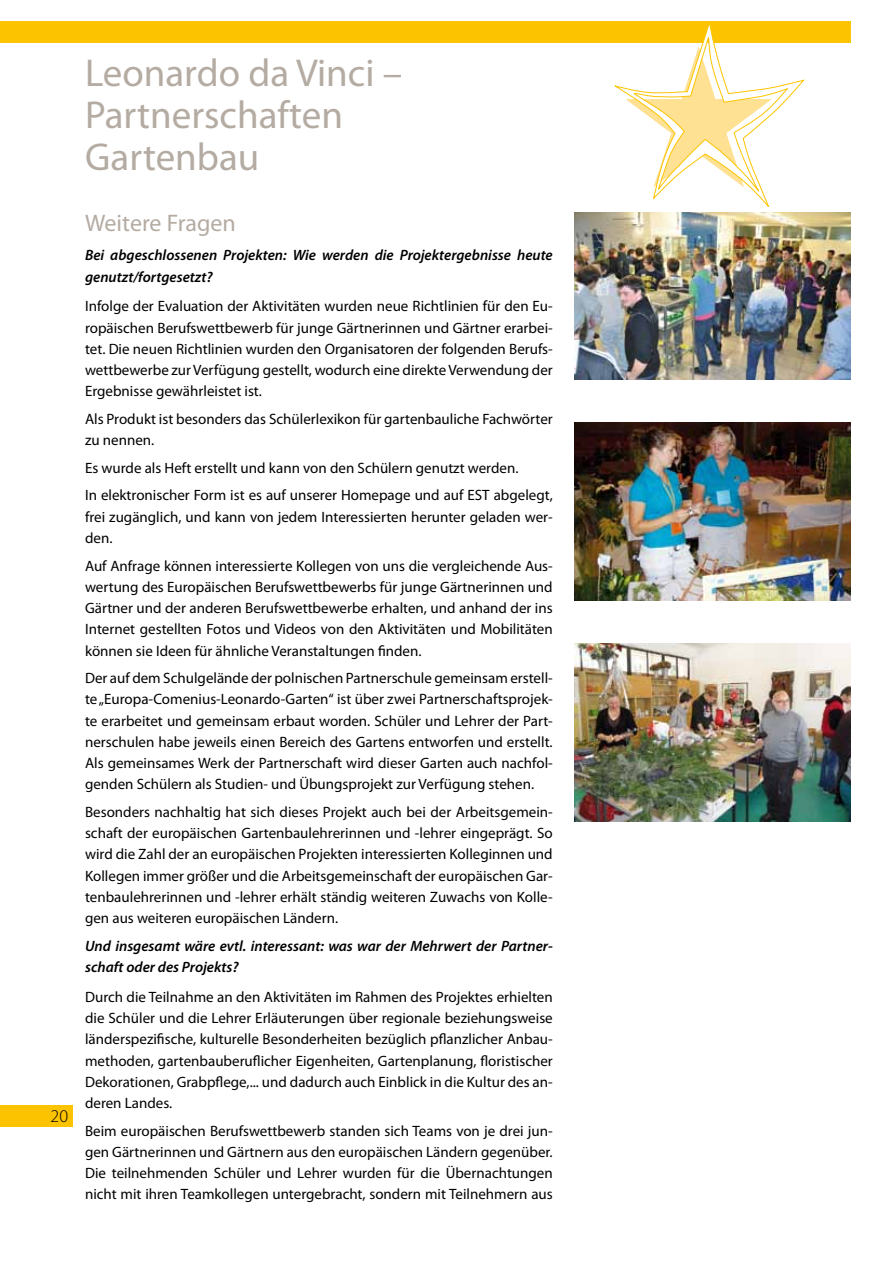
<style>
.page{position:relative;width:893px;height:1263px;background:#fff}
.page>*{position:absolute;margin:0;border:0;box-sizing:border-box;transform-origin:0 0}
.t1{font:39px/42px "Myriad Pro";color:#b4aba2}
.t2{font:24px "Myriad Pro";color:#b4aba2}
.t3{font:300 18px "Myriad Pro";color:#000}
.t4{font:15px/21.3px "Myriad Pro";color:#000;text-align:justify}
.t5{font:italic 600 15px/21.3px "Myriad Pro";color:#000}
</style>
<div class="page">
<div style="left:0;top:1106px;width:72px;height:21px;background:#fcc400"></div>
<div style="left:0;top:21px;width:850px;height:22px;background:#fcc400"></div>
<svg style="left:614px;top:24px;width:190px;height:183px"></svg>
<img style="left:574px;top:213px;width:276px;height:166px">
<img style="left:574px;top:422px;width:276px;height:179px">
<img style="left:574px;top:643px;width:276px;height:179px">
<p class="t3" style="left:51px;top:1106px;width:19px">20</p>
<h1 class="t1" style="left:85px;top:51px;width:319px">Leonardo da Vinci –<br>Partnerschaften<br>Gartenbau</h1>
<h2 class="t2" style="left:85px;top:208px;width:152px">Weitere Fragen</h2>
<p class="t5" style="left:85px;top:244px;width:469px">Bei abgeschlossenen Projekten: Wie werden die Projektergebnisse heute genutzt/fortgesetzt?</p>
<p class="t4" style="left:85px;top:295px;width:469px">Infolge der Evaluation der Aktivitäten wurden neue Richtlinien für den Eu&shy;ropäischen Berufswettbewerb für junge Gärtnerinnen und Gärtner erarbei&shy;tet. Die neuen Richtlinien wurden den Organisatoren der folgenden Berufs&shy;wettbewerbe zur Verfügung gestellt, wodurch eine direkte Verwendung der Ergebnisse gewährleistet ist.</p>
<p class="t4" style="left:85px;top:408px;width:469px">Als Produkt ist besonders das Schülerlexikon für gartenbauliche Fachwörter zu nennen.</p>
<p class="t4" style="left:85px;top:454px;width:469px;line-height:27.6px">Es wurde als Heft erstellt und kann von den Schülern genutzt werden.<br>In elektronischer Form ist es auf unserer Homepage und auf EST abgelegt,</p>
<p class="t4" style="left:85px;top:506px;width:469px">frei zugänglich, und kann von jedem Interessierten herunter geladen wer&shy;den.</p>
<p class="t4" style="left:85px;top:555px;width:469px">Auf Anfrage können interessierte Kollegen von uns die vergleichende Aus&shy;wertung des Europäischen Berufswettbewerbs für junge Gärtnerinnen und Gärtner und der anderen Berufswettbewerbe erhalten, und anhand der ins Internet gestellten Fotos und Videos von den Aktivitäten und Mobilitäten können sie Ideen für ähnliche Veranstaltungen finden.</p>
<p class="t4" style="left:85px;top:667px;width:469px">Der auf dem Schulgelände der polnischen Partnerschule gemeinsam erstell&shy;te „Europa-Comenius-Leonardo-Garten“ ist über zwei Partnerschaftsprojek&shy;te erarbeitet und gemeinsam erbaut worden. Schüler und Lehrer der Part&shy;nerschulen habe jeweils einen Bereich des Gartens entworfen und erstellt.<br>Als gemeinsames Werk der Partnerschaft wird dieser Garten auch nachfol&shy;genden Schülern als Studien- und Übungsprojekt zur Verfügung stehen.</p>
<p class="t4" style="left:85px;top:801px;width:469px">Besonders nachhaltig hat sich dieses Projekt auch bei der Arbeitsgemein&shy;schaft der europäischen Gartenbaulehrerinnen und -lehrer eingeprägt. So wird die Zahl der an europäischen Projekten interessierten Kolleginnen und Kollegen immer größer und die Arbeitsgemeinschaft der europäischen Gar&shy;tenbaulehrerinnen und -lehrer erhält ständig weiteren Zuwachs von Kolle&shy;gen aus weiteren europäischen Ländern.</p>
<p class="t5" style="left:85px;top:935px;width:469px">Und insgesamt wäre evtl. interessant: was war der Mehrwert der Partner&shy;schaft oder des Projekts?</p>
<p class="t4" style="left:85px;top:986px;width:469px">Durch die Teilnahme an den Aktivitäten im Rahmen des Projektes erhielten die Schüler und die Lehrer Erläuterungen über regionale beziehungsweise länderspezifische, kulturelle Besonderheiten bezüglich pflanzlicher Anbau&shy;methoden, gartenbauberuflicher Eigenheiten, Gartenplanung, floristischer Dekorationen, Grabpflege,... und dadurch auch Einblick in die Kultur des an&shy;deren Landes.</p>
<p class="t4" style="left:85px;top:1120px;width:469px">Beim europäischen Berufswettbewerb standen sich Teams von je drei jun&shy;gen Gärtnerinnen und Gärtnern aus den europäischen Ländern gegenüber.<br>Die teilnehmenden Schüler und Lehrer wurden für die Übernachtungen nicht mit ihren Teamkollegen untergebracht, sondern mit Teilnehmern aus</p>
</div>
